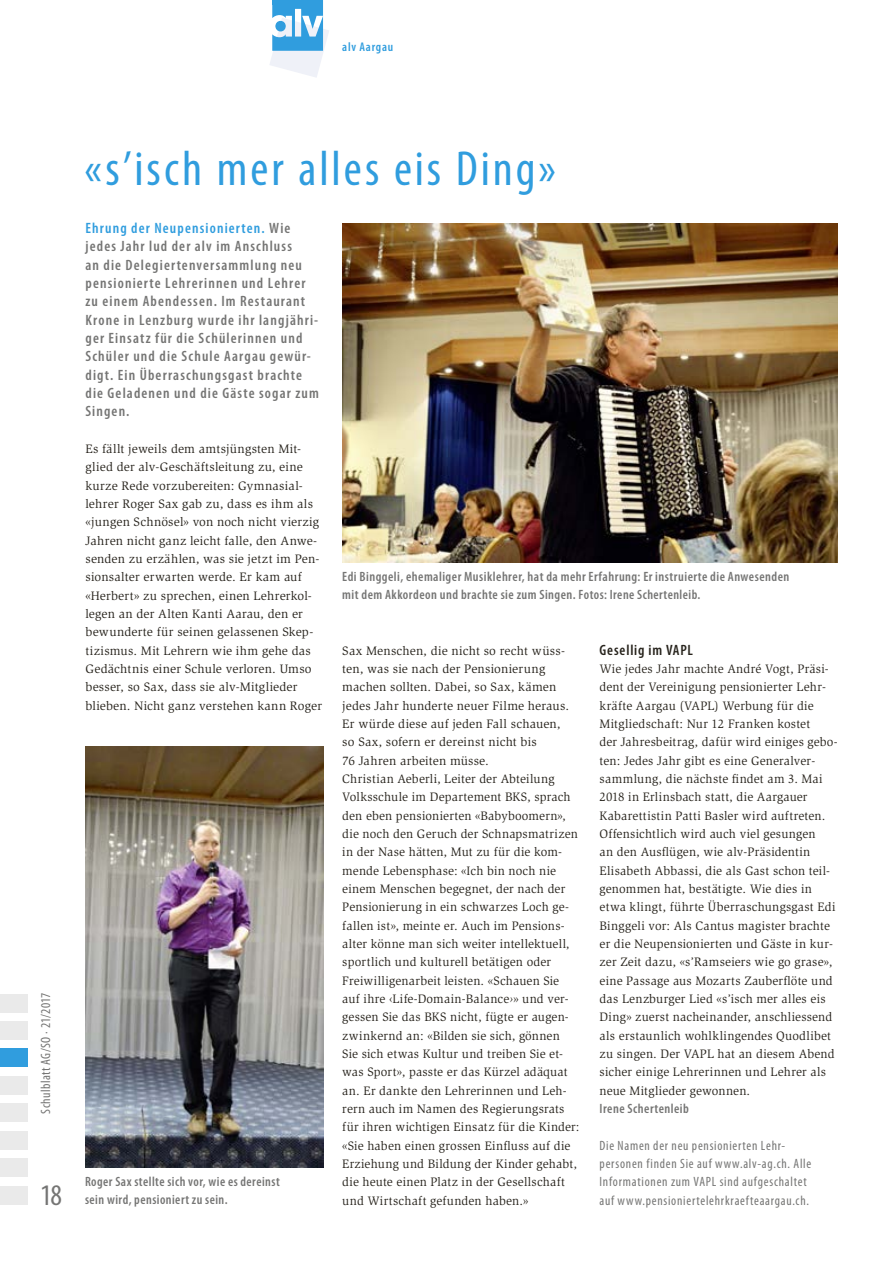
<style>
.page{position:relative;width:893px;height:1263px;background:#fff}
.page>*{position:absolute;margin:0;border:0;box-sizing:border-box;transform-origin:0 0}
.t1{font:condensed 49.5px "Myriad Pro";letter-spacing:.06em;color:#309dde}
.t2{font:condensed 30px "Myriad Pro";color:#757574}
.t3{font:600 condensed 15px/18.3px "Myriad Pro";letter-spacing:.075em;color:#757574}
.t4{font:600 condensed 15px "Myriad Pro";letter-spacing:.055em;color:#27231c}
.t5{font:600 condensed 13.5px/18px "Myriad Pro";letter-spacing:.035em;color:#757574}
.t6{font:condensed 13.5px/18.3px "Myriad Pro";letter-spacing:.055em;color:#757574}
.t7{font:condensed 13.5px "Myriad Pro";letter-spacing:.03em;color:#757574}
.t8{font:12.6px/18.3px "Slimbach Std";letter-spacing:.015em;color:#27231c}
.t9{font:600 condensed 12.6px "Myriad Pro";letter-spacing:.06em;color:#309dde}
.s1{color:#309dde}
.s2{font-style:italic}
</style>
<div class="page">
<div style="left:0;top:1021px;width:28px;height:18px;background:#eaeaea"></div>
<div style="left:0;top:994px;width:28px;height:18px;background:#eaeaea"></div>
<div style="left:0;top:1076px;width:28px;height:18px;background:#eaeaea"></div>
<div style="left:0;top:1103px;width:28px;height:19px;background:#eaeaea"></div>
<div style="left:0;top:1131px;width:28px;height:18px;background:#eaeaea"></div>
<div style="left:0;top:1186px;width:28px;height:18px;background:#eaeaea"></div>
<div style="left:0;top:1158px;width:28px;height:19px;background:#eaeaea"></div>
<div style="left:0;top:1048px;width:28px;height:19px;background:#309dde"></div>
<svg style="left:270px;top:0;width:59px;height:77px"></svg>
<img style="left:342px;top:224px;width:496px;height:339px">
<img style="left:85px;top:746px;width:238px;height:422px">
<p class="t9" style="left:342px;top:39px;width:52px">alv Aargau</p>
<p class="t7" style="left:38px;top:1114px;width:123px;rotate:-90deg">Schulblatt AG/SO · 21/2017</p>
<h2 class="t2" style="left:40px;top:1176px;width:23px">18</h2>
<h1 class="t1" style="left:85px;top:138px;width:473px">«s’isch mer alles eis Ding»</h1>
<p class="t3" style="left:85px;top:219px;width:235px"><span class="s1">Ehrung der Neupensionierten.</span> Wie jedes Jahr lud der alv im Anschluss<br>an die Delegiertenversammlung neu pensionierte Lehrerinnen und Lehrer zu einem Abendessen. Im Restaurant Krone in Lenzburg wurde ihr langjähri&shy;ger Einsatz für die Schülerinnen und Schüler und die Schule Aargau gewür&shy;digt. Ein Überraschungsgast brachte die Geladenen und die Gäste sogar zum Singen.</p>
<p class="t8" style="left:85px;top:440px;width:238px">Es fällt jeweils dem amtsjüngsten Mit&shy;glied der alv-Geschäftsleitung zu, eine kurze Rede vorzubereiten: Gymnasial&shy;lehrer Roger Sax gab zu, dass es ihm als «jungen Schnösel» von noch nicht vierzig Jahren nicht ganz leicht falle, den Anwe&shy;senden zu erzählen, was sie jetzt im Pen&shy;sionsalter erwarten werde. Er kam auf «Herbert» zu sprechen, einen Lehrerkol&shy;legen an der Alten Kanti Aarau, den er bewunderte für seinen gelassenen Skep&shy;tizismus. Mit Lehrern wie ihm gehe das Gedächtnis einer Schule verloren. Umso besser, so Sax, dass sie alv-Mitglieder blieben. Nicht ganz verstehen kann Roger</p>
<p class="t5" style="left:342px;top:567px;width:449px">Edi Binggeli, ehemaliger Musiklehrer, hat da mehr Erfahrung: Er instruierte die Anwesenden mit dem Akkordeon und brachte sie zum Singen. Fotos: Irene Schertenleib.</p>
<p class="t8" style="left:342px;top:641px;width:239px">Sax Menschen, die nicht so recht wüss&shy;ten, was sie nach der Pensionierung machen sollten. Dabei, so Sax, kämen jedes Jahr hunderte neuer Filme heraus.<br>Er würde diese auf jeden Fall schauen,<br>so Sax, sofern er dereinst nicht bis<br>76 Jahren arbeiten müsse.<br>Christian Aeberli, Leiter der Abteilung Volksschule im Departement BKS, sprach den eben pensionierten «Babyboomern», die noch den Geruch der Schnapsmatrizen in der Nase hätten, Mut zu für die kom&shy;mende Lebensphase: «Ich bin noch nie einem Menschen begegnet, der nach der Pensionierung in ein schwarzes Loch ge&shy;fallen ist», meinte er. Auch im Pensions&shy;alter könne man sich weiter intellektuell, sportlich und kulturell betätigen oder Freiwilligenarbeit leisten. «Schauen Sie auf ihre ‹Life-Domain-Balance<span class="s2">›</span>» und ver&shy;gessen Sie das BKS nicht, fügte er augen&shy;zwinkernd an: «Bilden sie sich, gönnen<br>Sie sich etwas Kultur und treiben Sie et&shy;was Sport», passte er das Kürzel adäquat an. Er dankte den Lehrerinnen und Leh&shy;rern auch im Namen des Regierungsrats für ihren wichtigen Einsatz für die Kinder: «Sie haben einen grossen Einfluss auf die Erziehung und Bildung der Kinder gehabt, die heute einen Platz in der Gesellschaft und Wirtschaft gefunden haben.»</p>
<p class="t4" style="left:600px;top:640px;width:95px">Gesellig im VAPL</p>
<p class="t8" style="left:600px;top:660px;width:240px">Wie jedes Jahr machte André Vogt, Präsi&shy;dent der Vereinigung pensionierter Lehr&shy;kräfte Aargau (VAPL) Werbung für die Mitgliedschaft: Nur 12 Franken kostet<br>der Jahresbeitrag, dafür wird einiges gebo&shy;ten: Jedes Jahr gibt es eine Generalver&shy;sammlung, die nächste findet am 3. Mai 2018 in Erlinsbach statt, die Aargauer Kabarettistin Patti Basler wird auftreten.<br>Offensichtlich wird auch viel gesungen<br>an den Ausflügen, wie alv-Präsidentin Elisabeth Abbassi, die als Gast schon teil&shy;genommen hat, bestätigte. Wie dies in etwa klingt, führte Überraschungsgast Edi Binggeli vor: Als Cantus magister brachte er die Neupensionierten und Gäste in kur&shy;zer Zeit dazu, «s’Ramseiers wie go grase», eine Passage aus Mozarts Zauberflöte und das Lenzburger Lied «s’isch mer alles eis Ding» zuerst nacheinander, anschliessend als erstaunlich wohlklingendes Quodlibet zu singen. Der VAPL hat an diesem Abend sicher einige Lehrerinnen und Lehrer als neue Mitglieder gewonnen.</p>
<p class="t5" style="left:600px;top:1099px;width:91px">Irene Schertenleib</p>
<p class="t6" style="left:600px;top:1136px;width:213px">Die Namen der neu pensionierten Lehr&shy;personen finden Sie auf www.alv-ag.ch. Alle Informationen zum VAPL sind aufgeschaltet auf www.pensioniertelehrkraefteaargau.ch.</p>
<p class="t5" style="left:85px;top:1172px;width:196px">Roger Sax stellte sich vor, wie es dereinst sein wird, pensioniert zu sein.</p>
</div>
